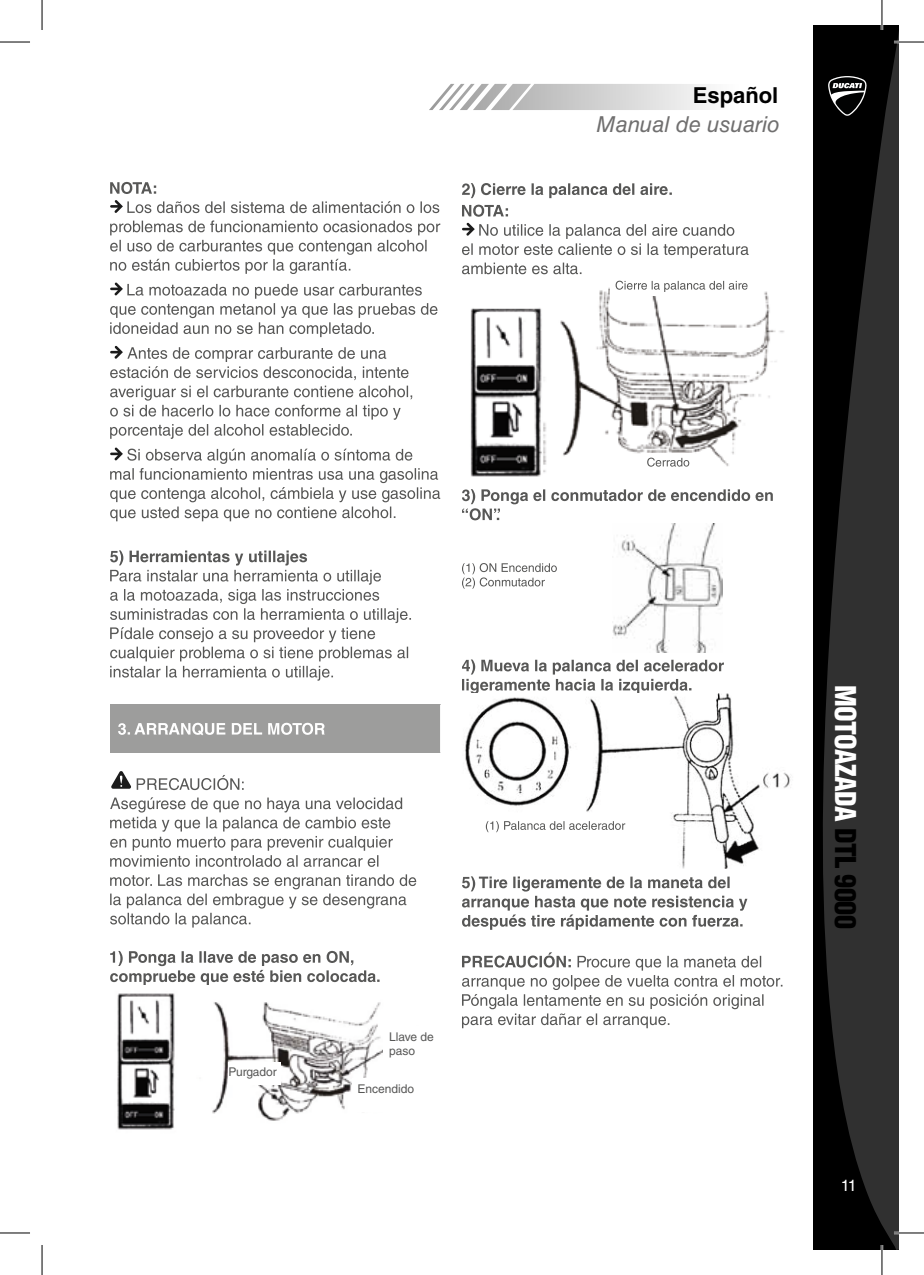
<style>
.page{position:relative;width:924px;height:1275px;background:#fff}
.page>*{position:absolute;margin:0;border:0;box-sizing:border-box;transform-origin:0 0}
.t1{font:900 condensed 28px "Helvetica LT Std";letter-spacing:-.02em;color:#fff}
.t2{font:italic 22px "Helvetica LT Std";color:#706f6f}
.t3{font:700 22px "Helvetica LT Std";color:#000}
.t4{font:16px "Helvetica LT Std";color:#fff}
.t5{font:12px/14.4px "Helvetica LT Std";color:#575756}
.s1{color:#000}
</style>
<div class="page">
<svg style="left:429px;top:84px;width:280px;height:26px"></svg>
<svg style="left:813px;top:25px;width:85px;height:1225px;background:#1b1b1b"></svg>
<svg style="left:827px;top:76px;width:39px;height:40px;background:#3f3f3f"></svg>
<svg style="left:462px;top:183px;width:209px;height:15px"></svg>
<svg style="left:462px;top:205px;width:46px;height:12px"></svg>
<svg style="left:462px;top:223px;width:286px;height:51px"></svg>
<img style="left:470px;top:288px;width:314px;height:189px">
<div style="left:641px;top:453px;width:54px;height:18px;background:#fff"></div>
<svg style="left:647px;top:457px;width:42px;height:10px"></svg>
<div style="left:609px;top:277px;width:143px;height:18px;background:#fff"></div>
<svg style="left:615px;top:281px;width:132px;height:11px"></svg>
<svg style="left:462px;top:489px;width:310px;height:31px"></svg>
<svg style="left:462px;top:563px;width:94px;height:26px"></svg>
<img style="left:612px;top:523px;width:110px;height:129px">
<svg style="left:462px;top:659px;width:261px;height:34px"></svg>
<img style="left:465px;top:693px;width:326px;height:176px">
<svg style="left:485px;top:821px;width:140px;height:11px"></svg>
<svg style="left:462px;top:876px;width:285px;height:54px"></svg>
<svg style="left:462px;top:952px;width:320px;height:76px"></svg>
<svg style="left:110px;top:182px;width:46px;height:12px"></svg>
<svg style="left:110px;top:200px;width:329px;height:13px"></svg>
<svg style="left:110px;top:220px;width:330px;height:54px"></svg>
<svg style="left:110px;top:282px;width:327px;height:55px"></svg>
<svg style="left:110px;top:346px;width:302px;height:93px"></svg>
<svg style="left:110px;top:447px;width:330px;height:74px"></svg>
<svg style="left:110px;top:550px;width:301px;height:130px"></svg>
<div style="left:110px;top:704px;width:331px;height:48px;background:#9d9d9c"></div>
<hr style="left:440px;top:704px;width:2px;height:49px;background:#fff">
<svg style="left:118px;top:723px;width:206px;height:12px"></svg>
<svg style="left:111px;top:771px;width:132px;height:19px"></svg>
<svg style="left:110px;top:797px;width:292px;height:70px"></svg>
<svg style="left:110px;top:874px;width:306px;height:53px"></svg>
<svg style="left:110px;top:951px;width:269px;height:34px"></svg>
<img style="left:117px;top:993px;width:266px;height:137px">
<div style="left:351px;top:1078px;width:71px;height:34px;background:#fff"></div>
<div style="left:228px;top:1062px;width:53px;height:22px;background:#fff"></div>
<hr style="left:893px;top:41px;width:30px;height:2px;background:#fff">
<hr style="left:893px;top:1231px;width:30px;height:3px;background:#fff">
<hr style="left:880px;top:0;width:2px;height:30px;background:#fff">
<hr style="left:880px;top:1245px;width:2px;height:30px;background:#fff">
<hr style="left:0;top:42px;width:30px;height:1px;background:#000">
<hr style="left:893px;top:42px;width:30px;height:1px;background:#000">
<hr style="left:0;top:1232px;width:30px;height:1px;background:#000">
<hr style="left:893px;top:1232px;width:30px;height:1px;background:#000">
<hr style="left:42px;top:0;width:1px;height:30px;background:#000">
<hr style="left:42px;top:1245px;width:1px;height:30px;background:#000">
<hr style="left:881px;top:0;width:1px;height:30px;background:#000">
<hr style="left:881px;top:1245px;width:1px;height:30px;background:#000">
<h2 class="t3" style="left:692px;top:82px;width:87px">Español</h2>
<h2 class="t2" style="left:596px;top:111px;width:185px">Manual de usuario</h2>
<p class="t5" style="left:228px;top:1065px;width:50px">Purgador</p>
<p class="t5" style="left:389px;top:1029px;width:46px">Llave de paso</p>
<p class="t5" style="left:357px;top:1081px;width:58px">Encendido</p>
<h1 class="t1" style="left:862px;top:684px;width:246px;rotate:90deg">MOTOAZADA <span class="s1">DTL 9000</span></h1>
<h3 class="t4" style="left:840px;top:1175px;width:17px">11</h3>
</div>
